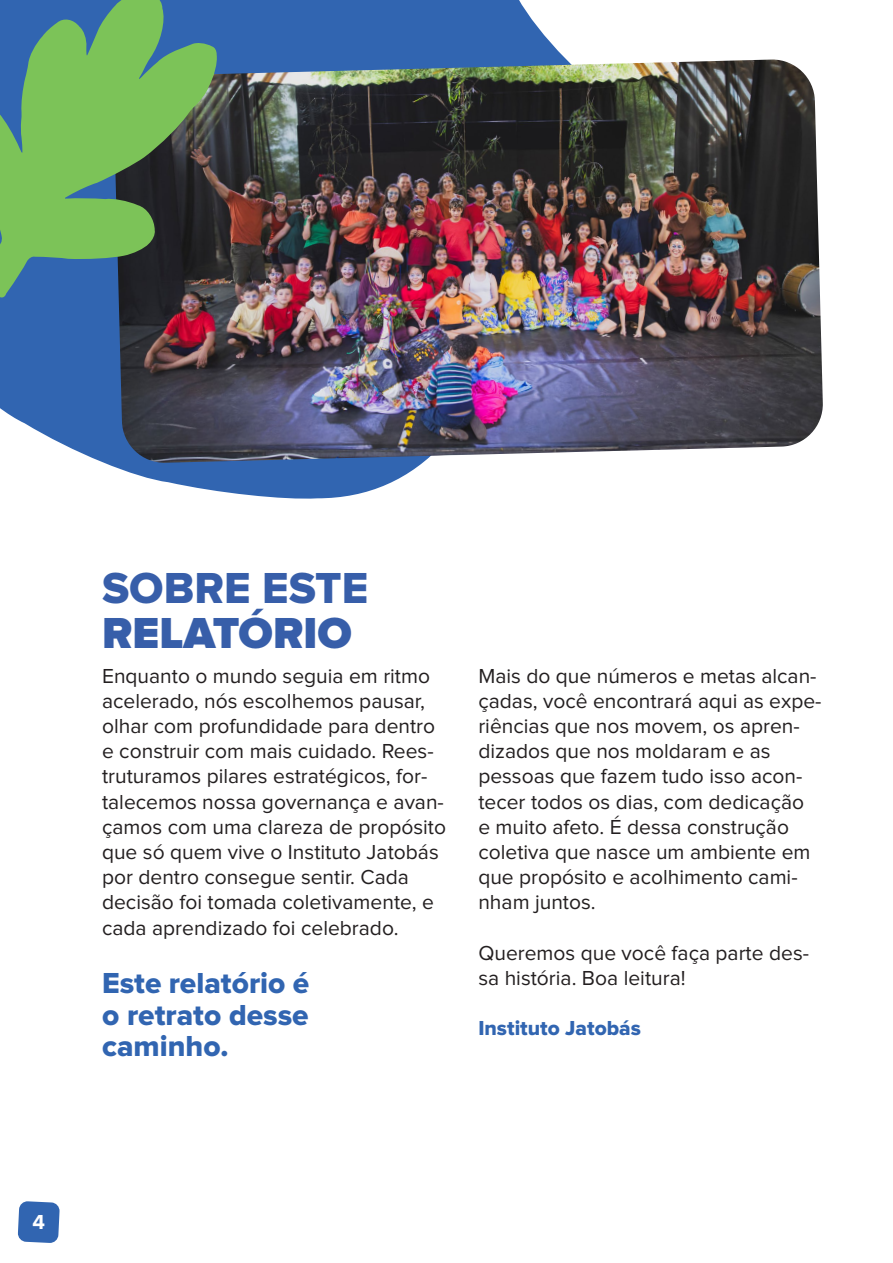
<style>
.page{position:relative;width:893px;height:1263px;background:#fff}
.page>*{position:absolute;margin:0;border:0;box-sizing:border-box;transform-origin:0 0}
.titulos{font:45px "Proxima Nova A Extrabld";color:#375ea9}
.titulos-2{font:900 45px "Proxima Nova A";color:#375ea9}
.t1{font:30px/31.5px "Proxima Nova Extrabld";color:#3165b1;text-align:justify}
.t2{font:21px/25.2px "Proxima Nova";color:#231f20}
.t3{font:21px "Proxima Nova Extrabld";color:#3165b1}
.t4{font:700 21px "Proxima Nova";color:#fff}
</style>
<div class="page">
<svg style="left:18px;top:1201px;width:42px;height:42px;background:#4675b9"></svg>
<svg style="left:0;top:0;width:567px;height:499px;fill:#3165b1"></svg>
<img style="left:113px;top:60px;width:710px;height:403px">
<svg style="left:0;top:0;width:218px;height:299px;background:#5a8c61"></svg>
<p class="titulos" style="left:102px;top:562px;width:268px">SOBRE ESTE</p>
<p class="titulos-2" style="left:102px;top:607px;width:251px">RELATÓRIO</p>
<p class="t2" style="left:102px;top:664px;width:346px">Enquanto o mundo seguia em ritmo acelerado, nós escolhemos pausar, olhar com profundidade para dentro e construir com mais cuidado. Rees&shy;truturamos pilares estratégicos, for&shy;talecemos nossa governança e avan&shy;çamos com uma clareza de propósito que só quem vive o Instituto Jatobás por dentro consegue sentir. Cada decisão foi tomada coletivamente, e cada aprendizado foi celebrado.</p>
<p class="t1" style="left:102px;top:968px;width:209px">Este relatório é o retrato desse caminho.</p>
<p class="t2" style="left:478px;top:664px;width:345px">Mais do que números e metas alcan&shy;çadas, você encontrará aqui as expe&shy;riências que nos movem, os apren&shy;dizados que nos moldaram e as pessoas que fazem tudo isso acon&shy;tecer todos os dias, com dedicação<br>e muito afeto. É dessa construção coletiva que nasce um ambiente em que propósito e acolhimento cami&shy;nham juntos.</p>
<p class="t2" style="left:478px;top:941px;width:332px">Queremos que você faça parte des&shy;sa história. Boa leitura!</p>
<p class="t3" style="left:478px;top:1016px;width:164px">Instituto Jatobás</p>
<p class="t4" style="left:32px;top:1210px;width:14px">4</p>
</div>
